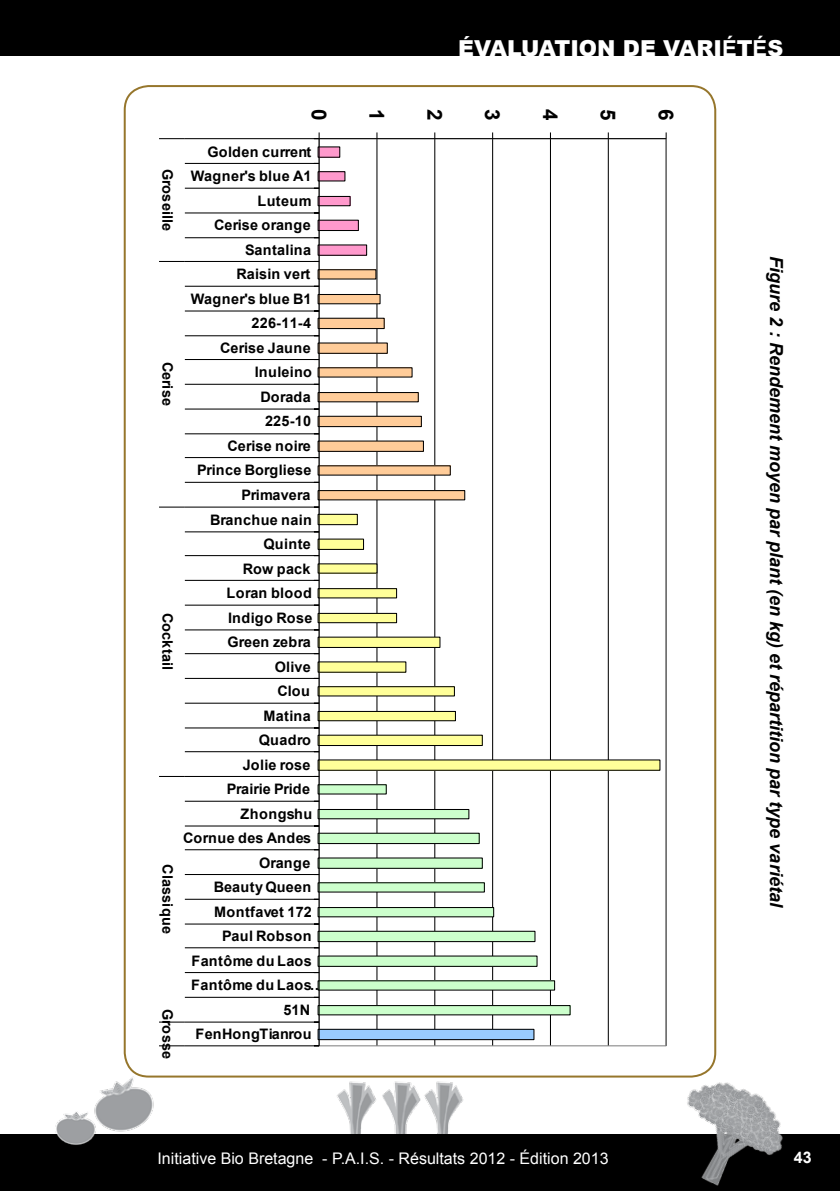
<style>
.page{position:relative;width:840px;height:1191px;background:#fff}
.page>*{position:absolute;margin:0;border:0;box-sizing:border-box;transform-origin:0 0}
.t1{font:900 22px "Arial";color:#fff}
.t2{font:700 20.6px "Arial";color:#000}
.t3{font:italic 700 18px "Arial";color:#000}
.t4{font:16px "Arial";color:#fff}
.t5{font:700 16px "Arial";color:#fff}
.t6{font:700 14.4px "Arial";letter-spacing:.015em;color:#000}
.t7{font:700 14.4px "Arial";letter-spacing:-.01em;color:#000}
.s1{font-weight:700}
</style>
<div class="page">
<img style="left:337px;top:1081px;width:127px;height:53px">
<div style="left:0;top:1134px;width:839px;height:57px;background:#000"></div>
<div style="left:0;top:0;width:839px;height:55px;background:#000"></div>
<img style="left:55px;top:1069px;width:109px;height:76px">
<img style="left:646px;top:1053px;width:137px;height:133px">
<svg style="left:159px;top:132px;width:525px;height:931px"></svg>
<h1 class="t1" style="left:458px;top:32px;width:326px">ÉVALUATION DE VARI<span class="s1">É</span>T<span class="s1">É</span>S</h1>
<p class="t6" style="left:177px;top:168px;width:64px;rotate:90deg">Groseille</p>
<p class="t6" style="left:177px;top:362px;width:46px;rotate:90deg">Cerise</p>
<p class="t6" style="left:177px;top:612px;width:59px;rotate:90deg">Cocktail</p>
<p class="t6" style="left:177px;top:864px;width:71px;rotate:90deg">Classique</p>
<p class="t6" style="left:177px;top:1009px;width:52px;rotate:90deg">Grosse</p>
<h2 class="t2" style="left:332px;top:109px;width:13px;rotate:90deg">0</h2>
<h2 class="t2" style="left:390px;top:109px;width:13px;rotate:90deg">1</h2>
<h2 class="t2" style="left:448px;top:109px;width:13px;rotate:90deg">2</h2>
<h2 class="t2" style="left:505px;top:109px;width:13px;rotate:90deg">3</h2>
<h2 class="t2" style="left:563px;top:109px;width:13px;rotate:90deg">4</h2>
<h2 class="t2" style="left:621px;top:109px;width:13px;rotate:90deg">5</h2>
<h2 class="t2" style="left:679px;top:109px;width:13px;rotate:90deg">6</h2>
<p class="t6" style="left:207px;top:142px;width:105px">Golden current</p>
<p class="t6" style="left:191px;top:167px;width:122px">Wagner's blue A1</p>
<p class="t6" style="left:257px;top:191px;width:56px">Luteum</p>
<p class="t6" style="left:214px;top:216px;width:98px">Cerise orange</p>
<p class="t6" style="left:245px;top:240px;width:67px">Santalina</p>
<p class="t6" style="left:236px;top:265px;width:75px">Raisin vert</p>
<p class="t6" style="left:191px;top:289px;width:122px">Wagner's blue B1</p>
<p class="t6" style="left:251px;top:314px;width:61px">226-11-4</p>
<p class="t6" style="left:220px;top:338px;width:92px">Cerise Jaune</p>
<p class="t6" style="left:254px;top:363px;width:59px">Inuleino</p>
<p class="t6" style="left:260px;top:387px;width:52px">Dorada</p>
<p class="t6" style="left:265px;top:412px;width:48px">225-10</p>
<p class="t6" style="left:227px;top:436px;width:85px">Cerise noire</p>
<p class="t6" style="left:197px;top:461px;width:116px">Prince Borgliese</p>
<p class="t7" style="left:241px;top:485px;width:70px">Primavera</p>
<p class="t6" style="left:210px;top:510px;width:103px">Branchue nain</p>
<p class="t6" style="left:263px;top:534px;width:49px">Quinte</p>
<p class="t6" style="left:242px;top:559px;width:69px">Row pack</p>
<p class="t6" style="left:226px;top:583px;width:87px">Loran blood</p>
<p class="t6" style="left:228px;top:608px;width:86px">Indigo Rose</p>
<p class="t6" style="left:227px;top:632px;width:85px">Green zebra</p>
<p class="t6" style="left:275px;top:657px;width:37px">Olive</p>
<p class="t6" style="left:277px;top:681px;width:34px">Clou</p>
<p class="t6" style="left:263px;top:706px;width:49px">Matina</p>
<p class="t6" style="left:259px;top:730px;width:54px">Quadro</p>
<p class="t6" style="left:242px;top:755px;width:69px">Jolie rose</p>
<p class="t7" style="left:227px;top:779px;width:85px">Prairie Pride</p>
<p class="t6" style="left:240px;top:804px;width:73px">Zhongshu</p>
<p class="t6" style="left:183px;top:828px;width:129px">Cornue des Andes</p>
<p class="t6" style="left:259px;top:853px;width:53px">Orange</p>
<p class="t6" style="left:213px;top:877px;width:99px">Beauty Queen</p>
<p class="t6" style="left:214px;top:902px;width:99px">Montfavet 172</p>
<p class="t6" style="left:222px;top:926px;width:91px">Paul Robson</p>
<p class="t6" style="left:191px;top:951px;width:122px">Fantôme du Laos</p>
<p class="t6" style="left:191px;top:975px;width:135px">Fantôme du Laos …</p>
<p class="t6" style="left:283px;top:1000px;width:28px">51N</p>
<p class="t6" style="left:195px;top:1024px;width:118px">FenHongTianrou</p>
<p class="t3" style="left:787px;top:256px;width:653px;rotate:90deg">Figure 2 : Rendement moyen par plant (en kg) et répartition par type variétal</p>
<p class="t4" style="left:157px;top:1147px;width:452px">Initiative Bio Bretagne - P.A.I.S. - Résultats 2012 - Édition 2013</p>
<p class="t5" style="left:793px;top:1146px;width:19px">43</p>
</div>
